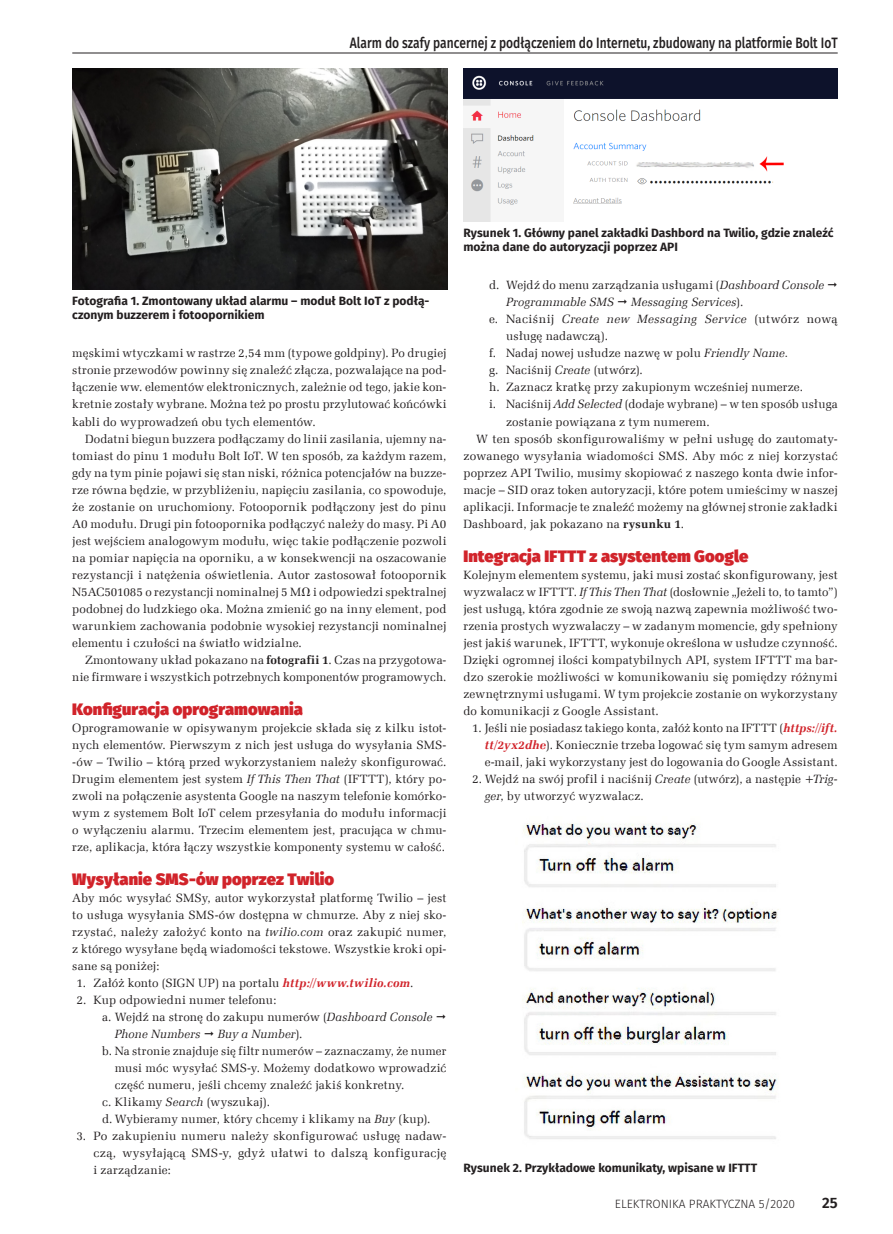
<style>
.page{position:relative;width:893px;height:1234px;background:#fff}
.page>*{position:absolute;margin:0;border:0;box-sizing:border-box;transform-origin:0 0}
._3_Srodtytul{font:900 16.5px "Fira Sans";letter-spacing:.005em;color:#d1232a}
.t1{font:500 15px "Fira Sans";color:#231f20;scale:.8 1}
.t2{font:600 15px "Fira Sans";color:#231f20}
._1_Body{font:12px/17px "Zapf Ellipt EU";letter-spacing:.015em;color:#231f20;text-align:justify}
._4_Podpis{font:700 12px/14.4px "Fira Sans";color:#231f20}
.t3{font:italic 12px/17px "Zapf Ellipt EU";letter-spacing:.01em;color:#231f20}
.t4{font:300 12px "Fira Sans";color:#231f20}
.s1{font-family:"Math With Greek"}
.s2{font-weight:700}
.s3{font-style:italic}
.s4{font-weight:700;font-style:italic;color:#d1232a}
.s5{font-style:normal}
</style>
<div class="page">
<hr style="left:72px;top:53px;width:766px;height:1px;background:#231f20">
<img style="left:72px;top:68px;width:375px;height:221px">
<img style="left:463px;top:68px;width:375px;height:153px">
<img style="left:522px;top:823px;width:257px;height:316px">
<p class="t1" style="left:350px;top:31px;width:611px">Alarm do szafy pancernej z podłączeniem do Internetu, zbudowany na platformie Bolt IoT</p>
<p class="_4_Podpis" style="left:72px;top:292px;width:359px">Fotografia 1. Zmontowany układ alarmu – moduł Bolt IoT z podłą&shy;czonym buzzerem i fotoopornikiem</p>
<p class="_1_Body" style="left:72px;top:345px;width:376px">męskimi wtyczkami w rastrze 2,54 mm (typowe goldpiny). Po drugiej stronie przewodów powinny się znaleźć złącza, pozwalające na pod&shy;łączenie ww. elementów elektronicznych, zależnie od tego, jakie kon&shy;kretnie zostały wybrane. Można też po prostu przylutować końcówki kabli do wyprowadzeń obu tych elementów.</p>
<p class="_1_Body" style="left:72px;top:430px;width:376px;text-indent:13px">Dodatni biegun buzzera podłączamy do linii zasilania, ujemny na&shy;tomiast do pinu 1 modułu Bolt IoT. W ten sposób, za każdym razem, gdy na tym pinie pojawi się stan niski, różnica potencjałów na buzze&shy;rze równa będzie, w przybliżeniu, napięciu zasilania, co spowoduje, że zostanie on uruchomiony. Fotoopornik podłączony jest do pinu A0 modułu. Drugi pin fotoopornika podłączyć należy do masy. Pi A0 jest wejściem analogowym modułu, więc takie podłączenie pozwoli na pomiar napięcia na oporniku, a w konsekwencji na oszacowanie rezystancji i natężenia oświetlenia. Autor zastosował fotoopornik N5AC501085 o rezystancji nominalnej 5 M<span class="s1">V</span> i odpowiedzi spektralnej podobnej do ludzkiego oka. Można zmienić go na inny element, pod warunkiem zachowania podobnie wysokiej rezystancji nominalnej elementu i czułości na światło widzialne.</p>
<p class="_1_Body" style="left:72px;top:651px;width:376px;text-align:right">Zmontowany układ pokazano na <span class="s2">fotografii 1</span>. Czas na przygotowa&shy;nie firmware i wszystkich potrzebnych komponentów programowych.</p>
<p class="_3_Srodtytul" style="left:72px;top:693px;width:232px">Konfiguracja oprogramowania</p>
<p class="_1_Body" style="left:72px;top:719px;width:376px">Oprogramowanie w opisywanym projekcie składa się z kilku istot&shy;nych elementów. Pierwszym z nich jest usługa do wysyłania SMS--ów – Twilio – którą przed wykorzystaniem należy skonfigurować.<br>Drugim elementem jest system <span class="s3">If This Then That</span> (IFTTT), który po&shy;zwoli na połączenie asystenta Google na naszym telefonie komórko&shy;wym z systemem Bolt IoT celem przesyłania do modułu informacji o wyłączeniu alarmu. Trzecim elementem jest, pracująca w chmu&shy;rze, aplikacja, która łączy wszystkie komponenty systemu w całość.</p>
<p class="_3_Srodtytul" style="left:72px;top:863px;width:263px">Wysyłanie SMS-ów poprzez Twilio</p>
<p class="_1_Body" style="left:72px;top:889px;width:376px">Aby móc wysyłać SMSy, autor wykorzystał platformę Twilio – jest to usługa wysyłania SMS-ów dostępna w chmurze. Aby z niej sko&shy;rzystać, należy założyć konto na <span class="s3">twilio.com</span> oraz zakupić numer, z którego wysyłane będą wiadomości tekstowe. Wszystkie kroki opi&shy;sane są poniżej:</p>
<p class="_1_Body" style="left:77px;top:974px;width:338px">1. Załóż konto (SIGN UP) na portalu <span class="s4">http://www.twilio.com</span>.</p>
<p class="_1_Body" style="left:77px;top:991px;width:201px">2. Kup odpowiedni numer telefonu:</p>
<p class="t3" style="left:115px;top:1008px;width:333px;text-indent:-13px"><span class="s5">a. Wejdź na stronę do zakupu numerów (</span>Dashboard Console ◻<br>Phone Numbers ◻ Buy a Number<span class="s5">).</span></p>
<p class="_1_Body" style="left:115px;top:1042px;width:333px;text-indent:-13px">b. Na stronie znajduje się filtr numerów – zaznaczamy, że numer musi móc wysyłać SMS-y. Możemy dodatkowo wprowadzić część numeru, jeśli chcemy znaleźć jakiś konkretny.</p>
<p class="_1_Body" style="left:102px;top:1093px;width:169px">c. Klikamy <span class="s3">Search</span> (wyszukaj).</p>
<p class="_1_Body" style="left:102px;top:1110px;width:330px">d. Wybieramy numer, który chcemy i klikamy na <span class="s3">Buy</span> (kup).</p>
<p class="_1_Body" style="left:94px;top:1127px;width:354px;text-indent:-17px">3. Po zakupieniu numeru należy skonfigurować usługę nadaw&shy;czą, wysyłającą SMS-y, gdyż ułatwi to dalszą konfigurację i zarządzanie:</p>
<p class="_4_Podpis" style="left:463px;top:224px;width:372px">Rysunek 1. Główny panel zakładki Dashbord na Twilio, gdzie znaleźć można dane do autoryzacji poprzez API</p>
<p class="t3" style="left:506px;top:277px;width:333px;text-indent:-17px"><span class="s5">d. Wejdź do menu zarządzania usługami (</span>Dashboard Console ◻<br>Programmable SMS ◻ Messaging Services<span class="s5">).</span></p>
<p class="_1_Body" style="left:506px;top:311px;width:333px;text-indent:-17px">e. Naciśnij <span class="s3">Create new Messaging Service</span> (utwórz nową usługę nadawczą).</p>
<p class="_1_Body" style="left:489px;top:345px;width:301px">f. Nadaj nowej usłudze nazwę w polu <span class="s3">Friendly Name.</span></p>
<p class="_1_Body" style="left:489px;top:362px;width:155px">g. Naciśnij <span class="s3">Create</span> (utwórz).</p>
<p class="_1_Body" style="left:489px;top:379px;width:316px">h. Zaznacz kratkę przy zakupionym wcześniej numerze.</p>
<p class="_1_Body" style="left:506px;top:396px;width:333px;text-indent:-17px">i. Naciśnij <span class="s3">Add Selected</span> (dodaje wybrane) – w ten sposób usługa zostanie powiązana z tym numerem.</p>
<p class="_1_Body" style="left:463px;top:430px;width:376px;text-indent:13px">W ten sposób skonfigurowaliśmy w pełni usługę do zautomaty&shy;zowanego wysyłania wiadomości SMS. Aby móc z niej korzystać poprzez API Twilio, musimy skopiować z naszego konta dwie infor&shy;macje – SID oraz token autoryzacji, które potem umieścimy w naszej aplikacji. Informacje te znaleźć możemy na głównej stronie zakładki Dashboard, jak pokazano na <span class="s2">rysunku 1</span>.</p>
<p class="_3_Srodtytul" style="left:463px;top:540px;width:286px">Integracja IFTTT z asystentem Google</p>
<p class="_1_Body" style="left:463px;top:566px;width:376px">Kolejnym elementem systemu, jaki musi zostać skonfigurowany, jest wyzwalacz w IFTTT. <span class="s3">If This Then That</span> (dosłownie „Jeżeli to, to tamto”) jest usługą, która zgodnie ze swoją nazwą zapewnia możliwość two&shy;rzenia prostych wyzwalaczy – w zadanym momencie, gdy spełniony jest jakiś warunek, IFTTT, wykonuje określona w usłudze czynność.<br>Dzięki ogromnej ilości kompatybilnych API, system IFTTT ma bar&shy;dzo szerokie możliwości w komunikowaniu się pomiędzy różnymi zewnętrznymi usługami. W tym projekcie zostanie on wykorzystany do komunikacji z Google Assistant.</p>
<p class="_1_Body" style="left:485px;top:719px;width:354px;text-indent:-13px">1. Jeśli nie posiadasz takiego konta, załóż konto na IFTTT (<span class="s4">https://ift. tt/2yx2dhe</span>). Koniecznie trzeba logować się tym samym adresem e-mail, jaki wykorzystany jest do logowania do Google Assistant.</p>
<p class="_1_Body" style="left:485px;top:770px;width:354px;text-indent:-13px">2. Wejdź na swój profil i naciśnij <span class="s3">Create</span> (utwórz), a następie <span class="s3">+Trig&shy;ger</span>, by utworzyć wyzwalacz.</p>
<p class="_4_Podpis" style="left:463px;top:1158px;width:295px">Rysunek 2. Przykładowe komunikaty, wpisane w IFTTT</p>
<p class="t4" style="left:615px;top:1195px;width:182px">ELEKTRONIKA PRAKTYCZNA 5/2020</p>
<p class="t2" style="left:822px;top:1190px;width:17px">25</p>
</div>
